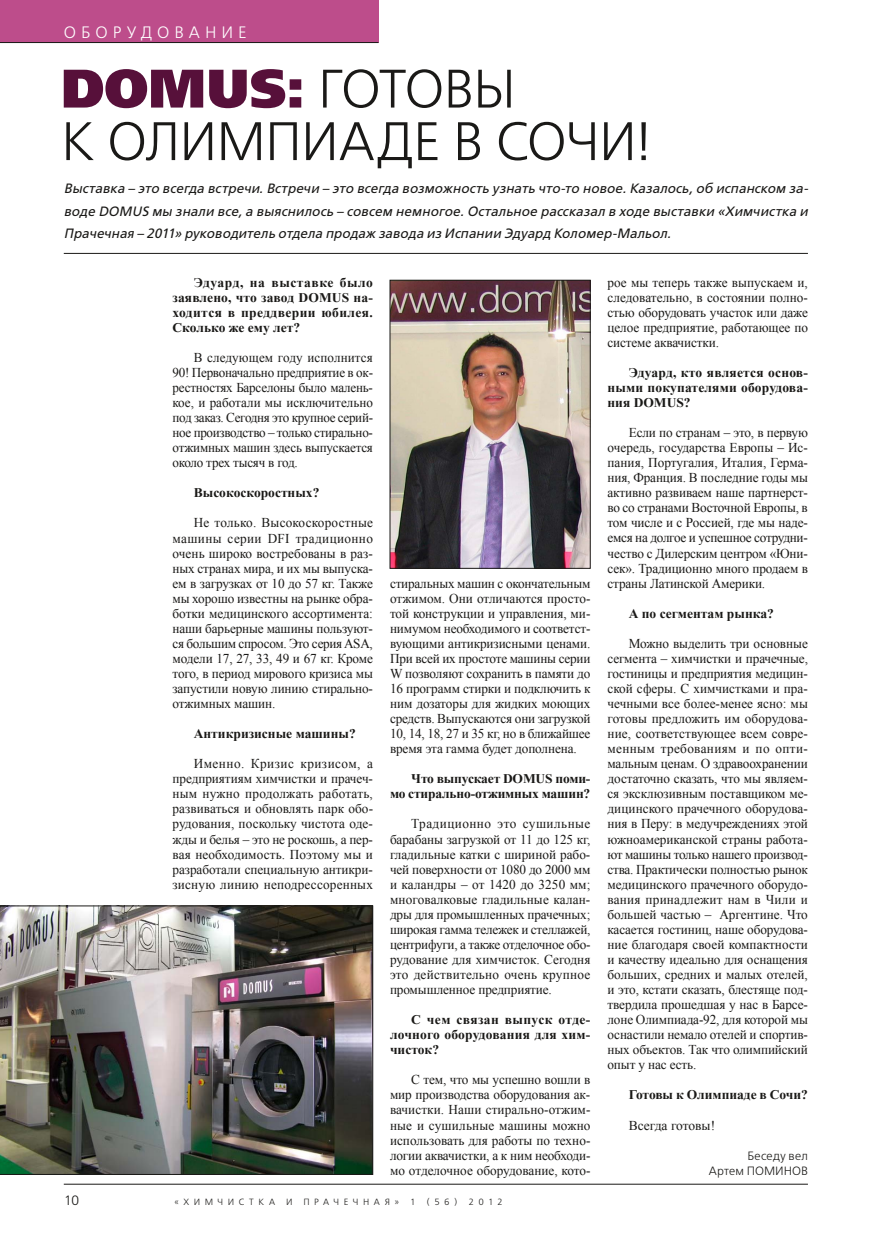
<style>
.page{position:relative;width:893px;height:1234px;background:#fff}
.page>*{position:absolute;margin:0;border:0;box-sizing:border-box;transform-origin:0 0}
.t1{font:300 54px/52.5px "Free Set";letter-spacing:-.025em;color:#1a1917}
.t2{font:300 16.5px "Free Set";letter-spacing:.3em;color:#fff}
.t3{font:13.5px/15px "Times New Roman";letter-spacing:-.01em;color:#1a1917;text-align:justify}
.t4{font:700 13.5px/15px "Times New Roman";color:#1a1917;text-align:justify}
.t5{font:italic 13.5px/22.5px "Free Set";letter-spacing:.005em;color:#1a1917;text-align:justify}
.t6{font:300 13.5px "Free Set";color:#1a1917}
.t7{font:300 12px/15px "Free Set";letter-spacing:.015em;color:#1a1917;text-align:right}
.t8{font:300 9px "Free Set";letter-spacing:.5em;color:#1a1917}
.s1{font-weight:800;color:#57103a}
</style>
<div class="page">
<div style="left:0;top:0;width:378px;height:43px;background:#bd4d8b"></div>
<hr style="left:0;top:42px;width:378px;height:1px;background:#1a1917">
<hr style="left:64px;top:253px;width:744px;height:1px;background:#1a1917">
<hr style="left:64px;top:1183px;width:744px;height:1px;background:#1a1917">
<img style="left:392px;top:282px;width:196px;height:284px">
<div style="left:390px;top:280px;width:200px;height:288px;border:1px solid #1a1917"></div>
<img style="left:0;top:905px;width:373px;height:269px">
<p class="t2" style="left:64px;top:23px;width:184px">Оборудование</p>
<h1 class="t1" style="left:61px;top:64px;width:456px"><span class="s1">DOMUS:</span> ГОТОВЫ<br>К ОЛИМПИАДЕ</h1>
<h1 class="t1" style="left:453px;top:116px;width:200px">В СОЧИ !</h1>
<p class="t5" style="left:64px;top:177px;width:746px">Выставка – это всегда встречи. Встречи – это всегда возможность узнать что‑то новое. Казалось, об испанском за‑ воде DOMUS мы знали все, а выяснилось – совсем немногое. Остальное рассказал в ходе выставки «Химчистка и Прачечная – 2011» руководитель отдела продаж завода из Испании Эдуард Коломер-Мальол.</p>
<p class="t4" style="left:173px;top:274px;width:202px;text-indent:21px">Эдуард, на выставке было заявлено, что завод DOMUS на&shy;ходится в преддверии юбилея.<br>Сколько же ему лет?</p>
<p class="t3" style="left:173px;top:349px;width:202px;text-indent:21px">В следующем году исполнится 90! Первоначально предприятие в ок&shy;рестностях Барселоны было малень&shy;кое, и работали мы исключительно под заказ. Сегодня это крупное серий&shy;ное производство – только стирально&shy;отжимных машин здесь выпускается около трех тысяч в год.</p>
<p class="t4" style="left:194px;top:485px;width:127px">Высокоскоростных?</p>
<p class="t3" style="left:173px;top:515px;width:202px;text-indent:21px">Не только. Высокоскоростные машины серии DFI традиционно очень широко востребованы в раз&shy;ных странах мира, и их мы выпуска&shy;ем в загрузках от 10 до 57 кг. Также мы хорошо известны на рынке обра&shy;ботки медицинского ассортимента: наши барьерные машины пользуют&shy;ся большим спросом. Это серия ASA, модели 17, 27, 33, 49 и 67 кг. Кроме того, в период мирового кризиса мы запустили новую линию стирально&shy;отжимных машин.</p>
<p class="t4" style="left:194px;top:725px;width:163px">Антикризисные машины?</p>
<p class="t3" style="left:173px;top:755px;width:202px;text-indent:21px">Именно. Кризис кризисом, а предприятиям химчистки и прачеч&shy;ным нужно продолжать работать, развиваться и обновлять парк обо&shy;рудования, поскольку чистота оде&shy;жды и белья – это не роскошь, а пер&shy;вая необходимость. Поэтому мы и разработали специальную антикри&shy;зисную линию неподрессоренных</p>
<p class="t3" style="left:390px;top:575px;width:202px">стиральных машин с окончательным отжимом. Они отличаются просто&shy;той конструкции и управления, ми&shy;нимумом необходимого и соответст&shy;вующими антикризисными ценами.<br>При всей их простоте машины серии W позволяют сохранить в памяти до 16 программ стирки и подключить к ним дозаторы для жидких моющих средств. Выпускаются они загрузкой 10, 14, 18, 27 и 35 кг, но в ближайшее время эта гамма будет дополнена.</p>
<p class="t4" style="left:390px;top:770px;width:202px;text-align:right">Что выпускает DOMUS поми-<br>мо стирально-отжимных машин?</p>
<p class="t3" style="left:390px;top:816px;width:202px;text-indent:21px">Традиционно это сушильные барабаны загрузкой от 11 до 125 кг, гладильные катки с шириной рабо&shy;чей поверхности от 1080 до 2000 мм и каландры – от 1420 до 3250 мм; многовалковые гладильные калан&shy;дры для промышленных прачечных; широкая гамма тележек и стеллажей, центрифуги, а также отделочное обо&shy;рудование для химчисток. Сегодня это действительно очень крупное промышленное предприятие.</p>
<p class="t4" style="left:390px;top:1011px;width:202px;text-indent:21px">С чем связан выпуск отде&shy;лочного оборудования для хим&shy;чисток?</p>
<p class="t3" style="left:390px;top:1071px;width:202px;text-indent:21px">С тем, что мы успешно вошли в мир производства оборудования ак&shy;вачистки. Наши стирально-отжим&shy;ные и сушильные машины можно использовать для работы по техно&shy;логии аквачистки, а к ним необходи&shy;мо отделочное оборудование, кото-</p>
<p class="t6" style="left:64px;top:1191px;width:17px">10</p>
<p class="t8" style="left:174px;top:1196px;width:118px">«ХИ МЧИ СТКА И</p>
<p class="t8" style="left:303px;top:1196px;width:19px">П РА</p>
<p class="t8" style="left:333px;top:1196px;width:39px">ЧЕ ЧНА</p>
<p class="t8" style="left:385px;top:1196px;width:119px">Я» 1 (56) 2012</p>
<p class="t3" style="left:607px;top:274px;width:202px">рое мы теперь также выпускаем и, следовательно, в состоянии полно&shy;стью оборудовать участок или даже целое предприятие, работающее по системе аквачистки.</p>
<p class="t4" style="left:607px;top:364px;width:202px;text-indent:21px">Эдуард, кто является основ&shy;ными покупателями оборудова&shy;ния DOMUS?</p>
<p class="t3" style="left:607px;top:425px;width:202px;text-indent:21px">Если по странам – это, в первую очередь, государства Европы – Ис&shy;пания, Португалия, Италия, Герма&shy;ния, Франция. В последние годы мы активно развиваем наше партнерст&shy;во со странами Восточной Европы, в том числе и с Россией, где мы наде&shy;емся на долгое и успешное сотрудни&shy;чество с Дилерским центром «Юни&shy;сек». Традиционно много продаем в страны Латинской Америки.</p>
<p class="t4" style="left:629px;top:605px;width:147px">А по сегментам рынка?</p>
<p class="t3" style="left:607px;top:635px;width:202px;text-indent:21px">Можно выделить три основные сегмента – химчистки и прачечные, гостиницы и предприятия медицин&shy;ской сферы. С химчистками и пра&shy;чечными все более-менее ясно: мы готовы предложить им оборудова&shy;ние, соответствующее всем совре&shy;менным требованиям и по опти&shy;мальным ценам. О здравоохранении достаточно сказать, что мы являем&shy;ся эксклюзивным поставщиком ме&shy;дицинского прачечного оборудова&shy;ния в Перу: в медучреждениях этой южноамериканской страны работа&shy;ют машины только нашего производ&shy;ства. Практически полностью рынок медицинского прачечного оборудо&shy;вания принадлежит нам в Чили и большей частью – Аргентине. Что касается гостиниц, наше оборудова&shy;ние благодаря своей компактности и качеству идеально для оснащения больших, средних и малых отелей, и это, кстати сказать, блестяще под&shy;твердила прошедшая у нас в Барсе&shy;лоне Олимпиада-92, для которой мы оснастили немало отелей и спортив&shy;ных объектов. Так что олимпийский опыт у нас есть.</p>
<p class="t4" style="left:629px;top:1086px;width:181px">Готовы к Олимпиаде в Сочи?</p>
<p class="t3" style="left:629px;top:1116px;width:88px">Всегда готовы!</p>
<p class="t7" style="left:709px;top:1147px;width:101px">Беседу вел<br>Артем ПОМИНОВ</p>
</div>
